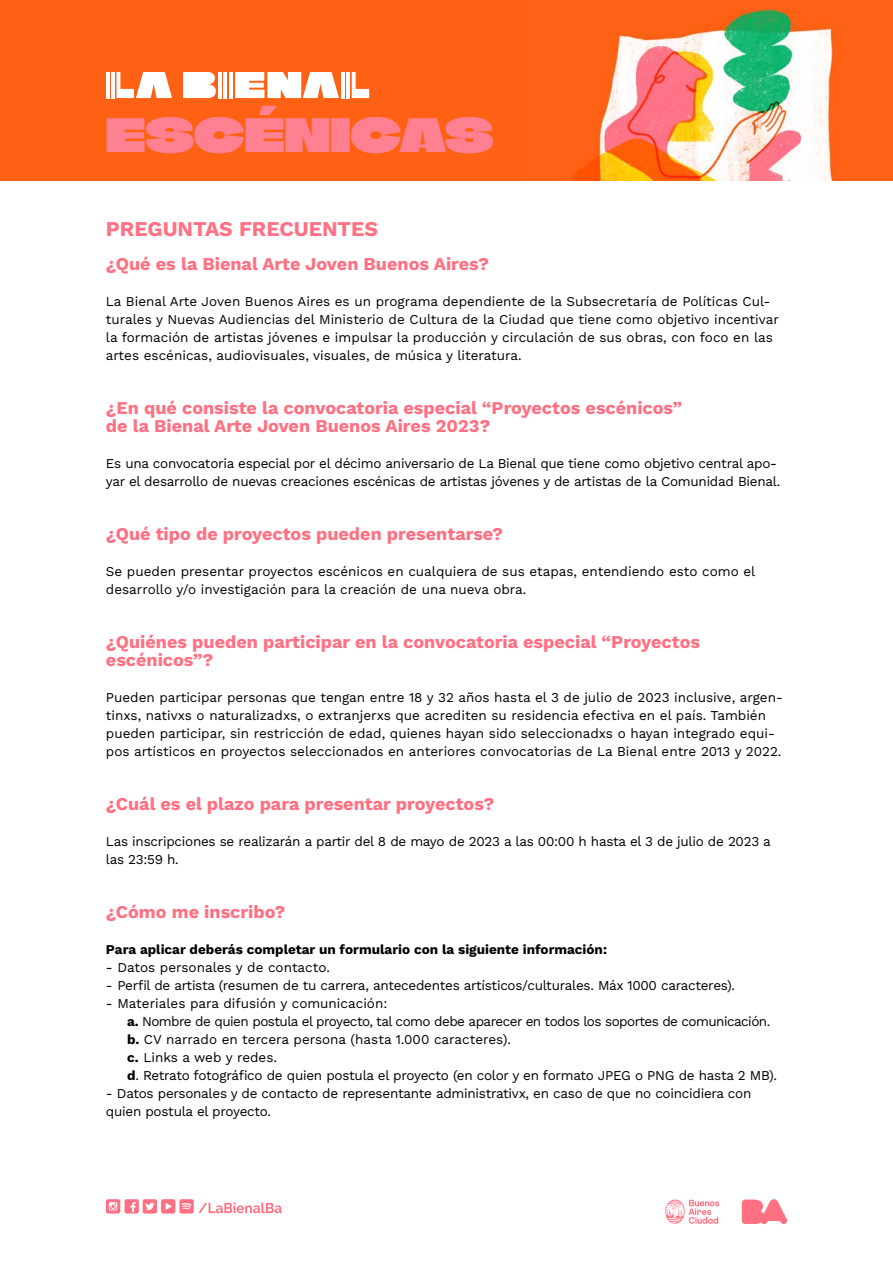
<style>
.page{position:relative;width:893px;height:1263px;background:#fff}
.page>*{position:absolute;margin:0;border:0;box-sizing:border-box;transform-origin:0 0}
.t1{font:45px "Climate Crisis";color:#ff8191}
.t2{font:700 21px "Work Sans";color:#ff7082}
.t3{font:700 18px/18px "Work Sans";color:#ff7082}
.t4{font:13.5px/18px "Work Sans";color:#000}
.t5{font:13.5px/18px "Work Sans";letter-spacing:-.02em;color:#000}
.t6{font:700 13.5px "Work Sans";color:#000}
.s1{font-weight:700}
</style>
<div class="page">
<svg style="left:106px;top:1199px;width:176px;height:14px"></svg>
<svg style="left:665px;top:1199px;width:54px;height:25px"></svg>
<svg style="left:742px;top:1199px;width:45px;height:25px"></svg>
<div style="left:0;top:0;width:893px;height:180px;background:#ff6114"></div>
<svg style="left:183px;top:72px;width:33px;height:26px"></svg>
<svg style="left:235px;top:72px;width:104px;height:26px;background:#ffe4d7"></svg>
<hr style="left:106px;top:72px;width:4px;height:26px;background:#fff">
<hr style="left:111px;top:72px;width:4px;height:26px;background:#fff">
<svg style="left:116px;top:72px;width:56px;height:26px"></svg>
<hr style="left:341px;top:72px;width:4px;height:26px;background:#fff">
<hr style="left:346px;top:72px;width:4px;height:26px;background:#fff">
<svg style="left:352px;top:72px;width:17px;height:26px"></svg>
<hr style="left:229px;top:72px;width:4px;height:26px;background:#fff">
<hr style="left:218px;top:72px;width:4px;height:26px;background:#fff">
<hr style="left:223px;top:72px;width:4px;height:26px;background:#fff">
<img style="left:572px;top:9px;width:261px;height:171px">
<h1 class="t1" style="left:106px;top:93px;width:389px">ESCÉNICAS</h1>
<h2 class="t2" style="left:106px;top:212px;width:274px">PREGUNTAS FRECUENTES</h2>
<h3 class="t3" style="left:106px;top:254px;width:385px">¿Qué es la Bienal Arte Joven Buenos Aires?</h3>
<p class="t4" style="left:106px;top:292px;width:674px">La Bienal Arte Joven Buenos Aires es un programa dependiente de la Subsecretaría de Políticas Cul&shy;turales y Nuevas Audiencias del Ministerio de Cultura de la Ciudad que tiene como objetivo incentivar la formación de artistas jóvenes e impulsar la producción y circulación de sus obras, con foco en las artes escénicas, audiovisuales, visuales, de música y literatura.</p>
<h3 class="t3" style="left:106px;top:398px;width:578px">¿En qué consiste la convocatoria especial “Proyectos escénicos” de la Bienal Arte Joven Buenos Aires 2023?</h3>
<p class="t5" style="left:106px;top:454px;width:676px">Es una convocatoria especial por el décimo aniversario de La Bienal que tiene como objetivo central apo&shy;yar el desarrollo de nuevas creaciones escénicas de artistas jóvenes y de artistas de la Comunidad Bienal.</p>
<h3 class="t3" style="left:106px;top:524px;width:399px">¿Qué tipo de proyectos pueden presentarse?</h3>
<p class="t4" style="left:106px;top:562px;width:651px">Se pueden presentar proyectos escénicos en cualquiera de sus etapas, entendiendo esto como el desarrollo y/o investigación para la creación de una nueva obra.</p>
<h3 class="t3" style="left:106px;top:632px;width:596px">¿Quiénes pueden participar en la convocatoria especial “Proyectos escénicos”?</h3>
<p class="t4" style="left:106px;top:688px;width:678px">Pueden participar personas que tengan entre 18 y 32 años hasta el 3 de julio de 2023 inclusive, argen&shy;tinxs, nativxs o naturalizadxs, o extranjerxs que acrediten su residencia efectiva en el país. También pueden participar, sin restricción de edad, quienes hayan sido seleccionadxs o hayan integrado equi&shy;pos artísticos en proyectos seleccionados en anteriores convocatorias de La Bienal entre 2013 y 2022.</p>
<h3 class="t3" style="left:106px;top:794px;width:390px">¿Cuál es el plazo para presentar proyectos?</h3>
<p class="t5" style="left:106px;top:832px;width:666px">Las inscripciones se realizarán a partir del 8 de mayo de 2023 a las 00:00 h hasta el 3 de julio de 2023 a las 23:59 h.</p>
<h3 class="t3" style="left:106px;top:902px;width:181px">¿Cómo me inscribo?</h3>
<p class="t6" style="left:106px;top:939px;width:503px">Para aplicar deberás completar un formulario con la siguiente información:</p>
<p class="t4" style="left:106px;top:958px;width:226px">- Datos personales y de contacto.</p>
<p class="t5" style="left:106px;top:976px;width:631px">- Perfil de artista (resumen de tu carrera, antecedentes artísticos/culturales. Máx 1000 caracteres).</p>
<p class="t5" style="left:127px;top:994px;width:651px;text-indent:-21px">- Materiales para difusión y comunicación:<br><span class="s1">a.</span> Nombre de quien postula el proyecto, tal como debe aparecer en todos los soportes de comunicación. <span class="s1">b.</span> CV narrado en tercera persona (hasta 1.000 caracteres).<br><span class="s1">c.</span> Links a web y redes.<br><span class="s1">d</span>. Retrato fotográfico de quien postula el proyecto (en color y en formato JPEG o PNG de hasta 2 MB).</p>
<p class="t5" style="left:106px;top:1084px;width:647px">- Datos personales y de contacto de representante administrativx, en caso de que no coincidiera con quien postula el proyecto.</p>
</div>
